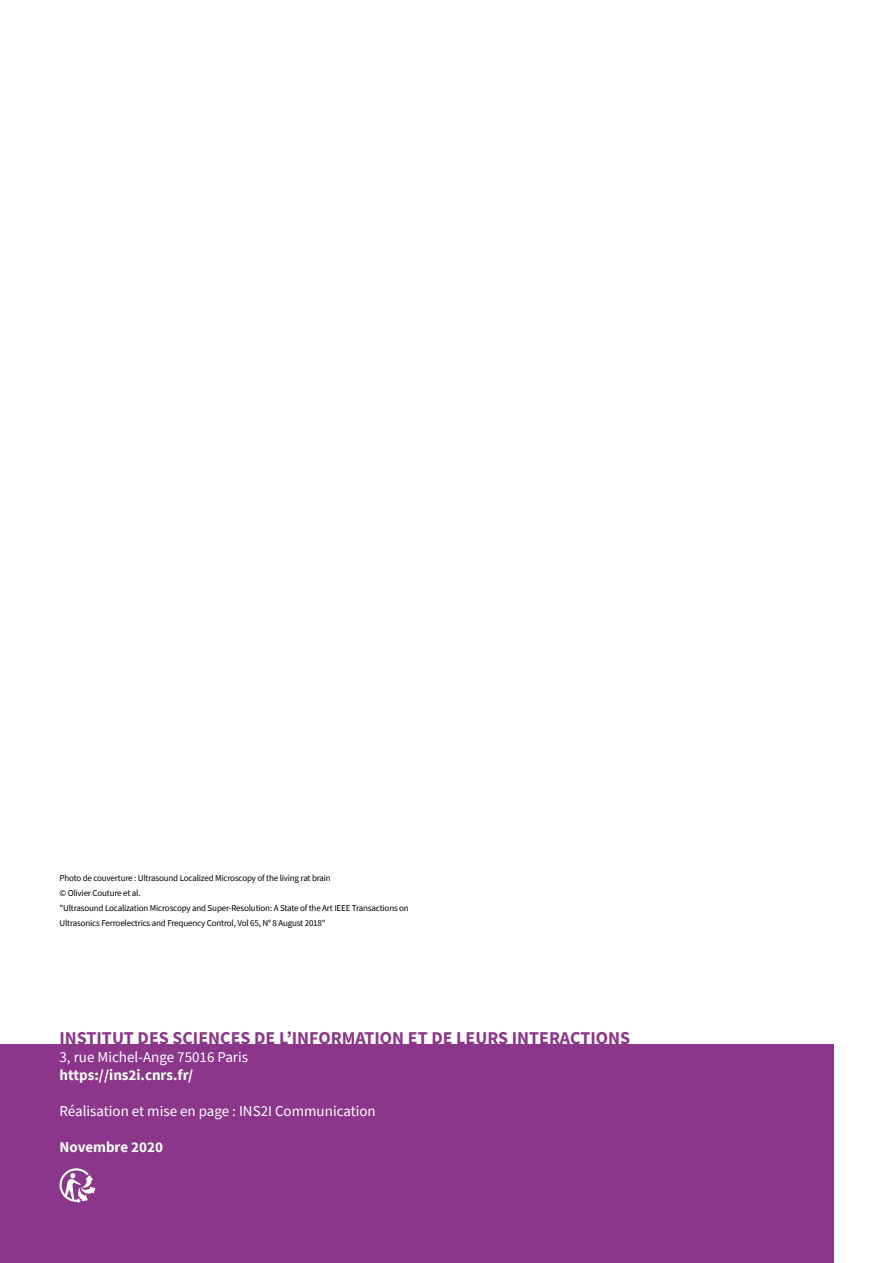
<style>
.page{position:relative;width:893px;height:1263px;background:#fff}
.page>*{position:absolute;margin:0;border:0;box-sizing:border-box;transform-origin:0 0}
.t1{font:700 18px "Source Sans Pro";color:#8c368b}
.t2{font:15px "Source Sans Pro";color:#fff}
.t3{font:700 15px "Source Sans Pro";color:#fff}
.t4{font:9px/15px "Source Sans Pro";letter-spacing:-.02em;color:#000}
</style>
<div class="page">
<div style="left:0;top:1044px;width:833px;height:219px;background:#8c368b"></div>
<svg style="left:60px;top:1168px;width:36px;height:35px"></svg>
<p class="t4" style="left:60px;top:870px;width:351px">Photo de couverture : Ultrasound Localized Microscopy of the living rat brain<br>© Olivier Couture et al.<br>"Ultrasound Localization Microscopy and Super-Resolution: A State of the Art IEEE Transactions on Ultrasonics Ferroelectrics and Frequency Control, Vol 65, N° 8 August 2018"</p>
<h1 class="t1" style="left:60px;top:1026px;width:572px">INSTITUT DES SCIENCES DE L’INFORMATION ET DE LEURS INTERACTIONS</h1>
<h2 class="t2" style="left:60px;top:1047px;width:190px">3, rue Michel-Ange 75016 Paris</h2>
<h2 class="t3" style="left:60px;top:1065px;width:135px">https://ins2i.cnrs.fr/</h2>
<h2 class="t2" style="left:60px;top:1101px;width:318px">Réalisation et mise en page : INS2I Communication</h2>
<h2 class="t3" style="left:60px;top:1137px;width:105px">Novembre 2020</h2>
</div>
